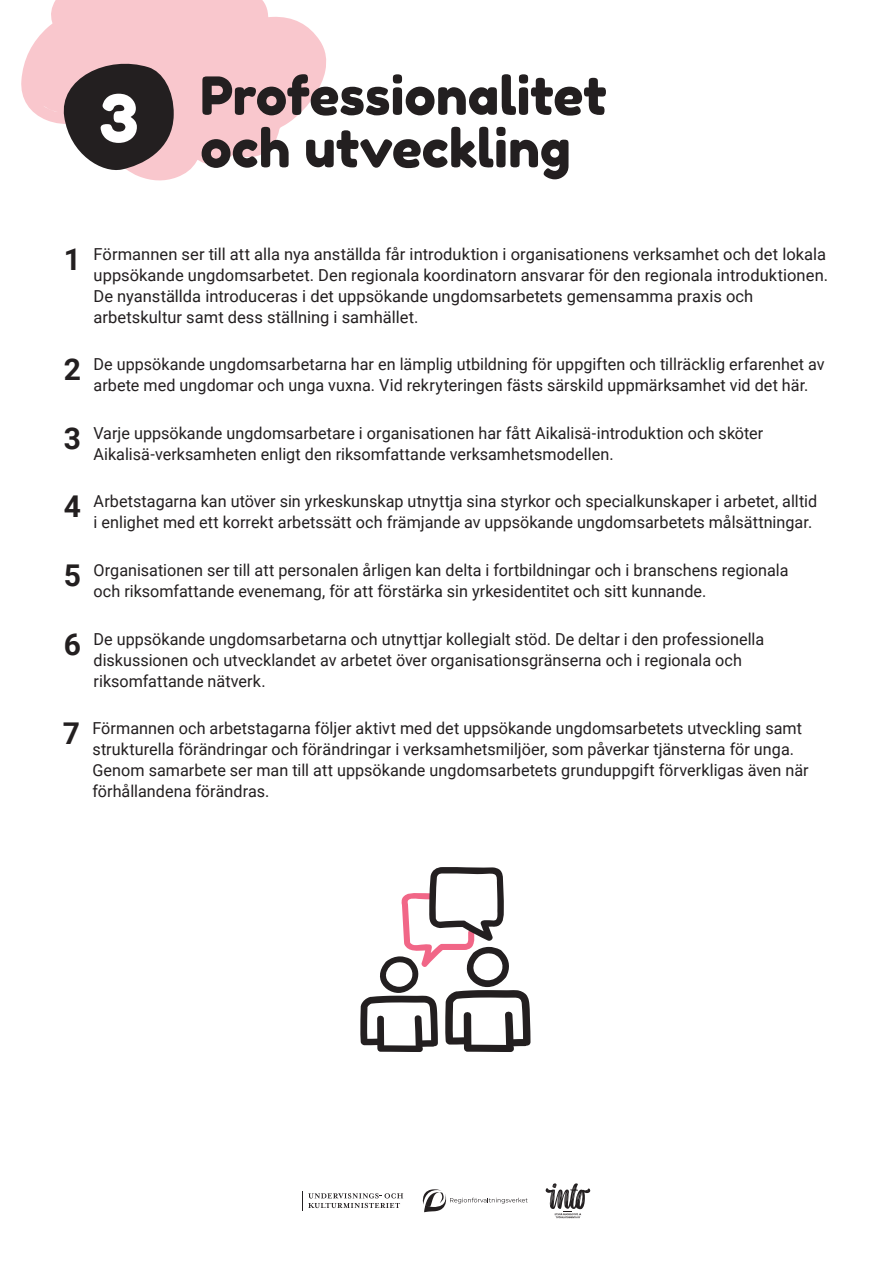
<style>
.page{position:relative;width:893px;height:1263px;background:#fff}
.page>*{position:absolute;margin:0;border:0;box-sizing:border-box;transform-origin:0 0}
.t1{font:64.95px "Fredoka One";color:#fff}
.t2{font:52.5px/52.5px "Fredoka One";letter-spacing:-.005em;color:#231f20}
.t3{font:700 30px "Roboto";color:#231f20}
.t4{font:16.5px/21px "Roboto";color:#231f20}
</style>
<div class="page">
<svg style="left:21px;top:0;width:305px;height:181px;fill:#f9c7cd"></svg>
<svg style="left:59px;top:54px;width:115px;height:120px;background:#6b5c5e"></svg>
<svg style="left:360px;top:867px;width:170px;height:185px"></svg>
<svg style="left:545px;top:1183px;width:45px;height:35px"></svg>
<svg style="left:422px;top:1189px;width:106px;height:23px"></svg>
<svg style="left:308px;top:1193px;width:95px;height:16px"></svg>
<h1 class="t1" style="left:99px;top:79px;width:41px">3</h1>
<h2 class="t2" style="left:200px;top:69px;width:408px">Professionalitet och utveckling</h2>
<h3 class="t3" style="left:64px;top:239px;width:19px">1</h3>
<p class="t4" style="left:94px;top:243px;width:736px">Förmannen ser till att alla nya anställda får introduktion i organisationens verksamhet och det lokala uppsökande ungdomsarbetet. Den regionala koordinatorn ansvarar för den regionala introduktionen.<br>De nyanställda introduceras i det uppsökande ungdomsarbetets gemensamma praxis och arbetskultur samt dess ställning i samhället.</p>
<h3 class="t3" style="left:64px;top:348px;width:19px">2</h3>
<p class="t4" style="left:94px;top:353px;width:733px">De uppsökande ungdomsarbetarna har en lämplig utbildning för uppgiften och tillräcklig erfarenhet av arbete med ungdomar och unga vuxna. Vid rekryteringen fästs särskild uppmärksamhet vid det här.</p>
<h3 class="t3" style="left:64px;top:417px;width:19px">3</h3>
<p class="t4" style="left:94px;top:422px;width:671px">Varje uppsökande ungdomsarbetare i organisationen har fått Aikalisä-introduktion och sköter<br>Aikalisä-verksamheten enligt den riksomfattande verksamhetsmodellen.</p>
<h3 class="t3" style="left:64px;top:486px;width:19px">4</h3>
<p class="t4" style="left:94px;top:490px;width:725px">Arbetstagarna kan utöver sin yrkeskunskap utnyttja sina styrkor och specialkunskaper i arbetet, alltid i enlighet med ett korrekt arbetssätt och främjande av uppsökande ungdomsarbetets målsättningar.</p>
<h3 class="t3" style="left:64px;top:555px;width:19px">5</h3>
<p class="t4" style="left:94px;top:559px;width:696px">Organisationen ser till att personalen årligen kan delta i fortbildningar och i branschens regionala och riksomfattande evenemang, för att förstärka sin yrkesidentitet och sitt kunnande.</p>
<h3 class="t3" style="left:64px;top:623px;width:19px">6</h3>
<p class="t4" style="left:94px;top:628px;width:672px">De uppsökande ungdomsarbetarna och utnyttjar kollegialt stöd. De deltar i den professionella diskussionen och utvecklandet av arbetet över organisationsgränserna och i regionala och riksomfattande nätverk.</p>
<h3 class="t3" style="left:63px;top:713px;width:19px">7</h3>
<p class="t4" style="left:92px;top:717px;width:718px">Förmannen och arbetstagarna följer aktivt med det uppsökande ungdomsarbetets utveckling samt strukturella förändringar och förändringar i verksamhetsmiljöer, som påverkar tjänsterna för unga.<br>Genom samarbete ser man till att uppsökande ungdomsarbetets grunduppgift förverkligas även när förhållandena förändras.</p>
</div>
